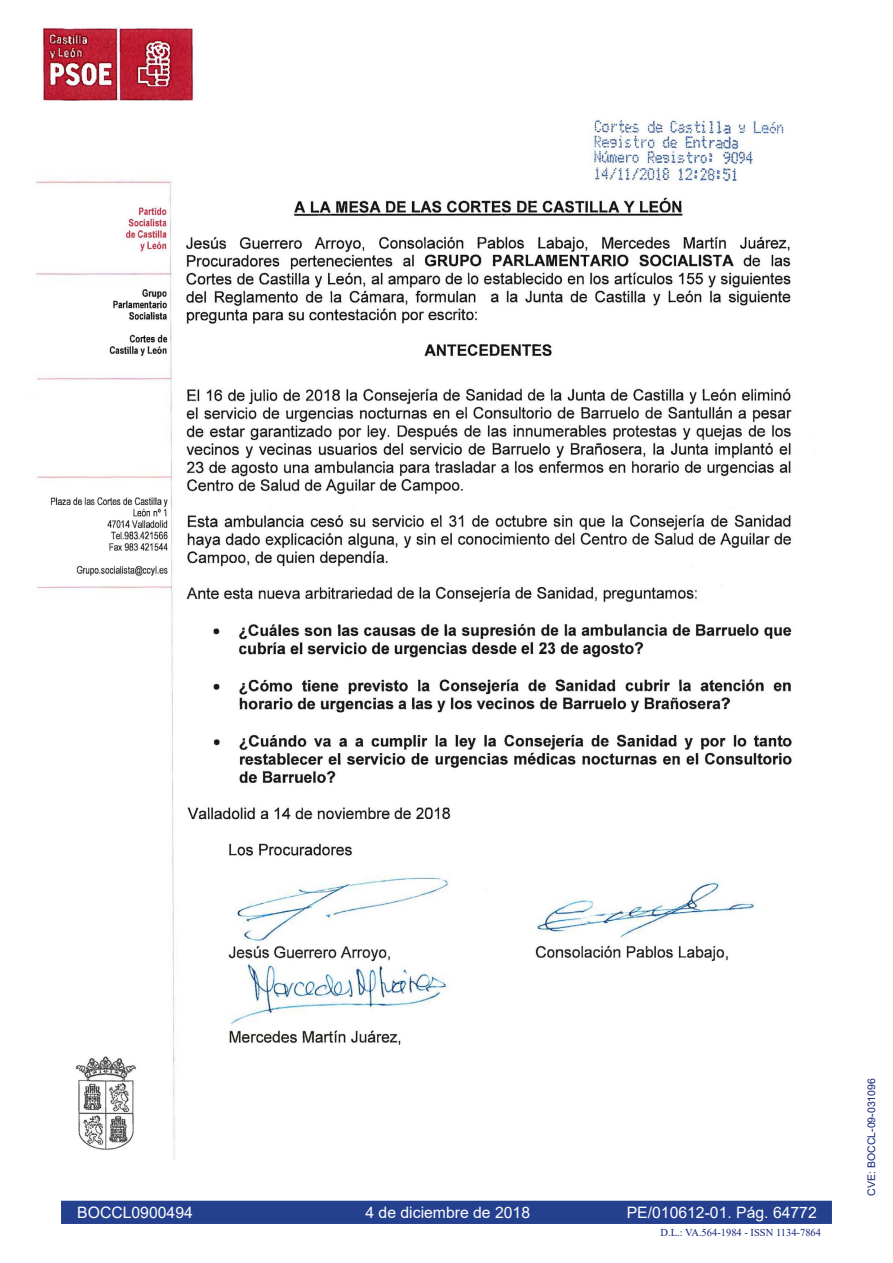
<style>
.page{position:relative;width:893px;height:1263px;background:#fff}
.page>*{position:absolute;margin:0;border:0;box-sizing:border-box;transform-origin:0 0}
.t1{font:15.75px "Arial";color:#fff}
.t2{font:10.5px "Times New Roman";color:#132477}
.t3{font:10.5px "Arial";color:#132477}
</style>
<div class="page">
<div style="left:60px;top:1200px;width:773px;height:25px;background:#25408f"></div>
<div style="left:60px;top:1199px;width:773px;height:26px;border:2px solid #fff"></div>
<img style="left:35px;top:27px;width:798px;height:1173px">
<p class="t1" style="left:77px;top:1202px;width:117px">BOCCL0900494</p>
<p class="t1" style="left:365px;top:1202px;width:166px">4 de diciembre de 2018</p>
<p class="t1" style="left:627px;top:1202px;width:192px">PE/010612-01. Pág. 64772</p>
<p class="t2" style="left:661px;top:1225px;width:162px">D.L.: VA.564-1984 - ISSN 1134-7864</p>
<p class="t3" style="left:864px;top:1195px;width:119px;rotate:-90deg">CVE: BOCCL-09-031096</p>
</div>
